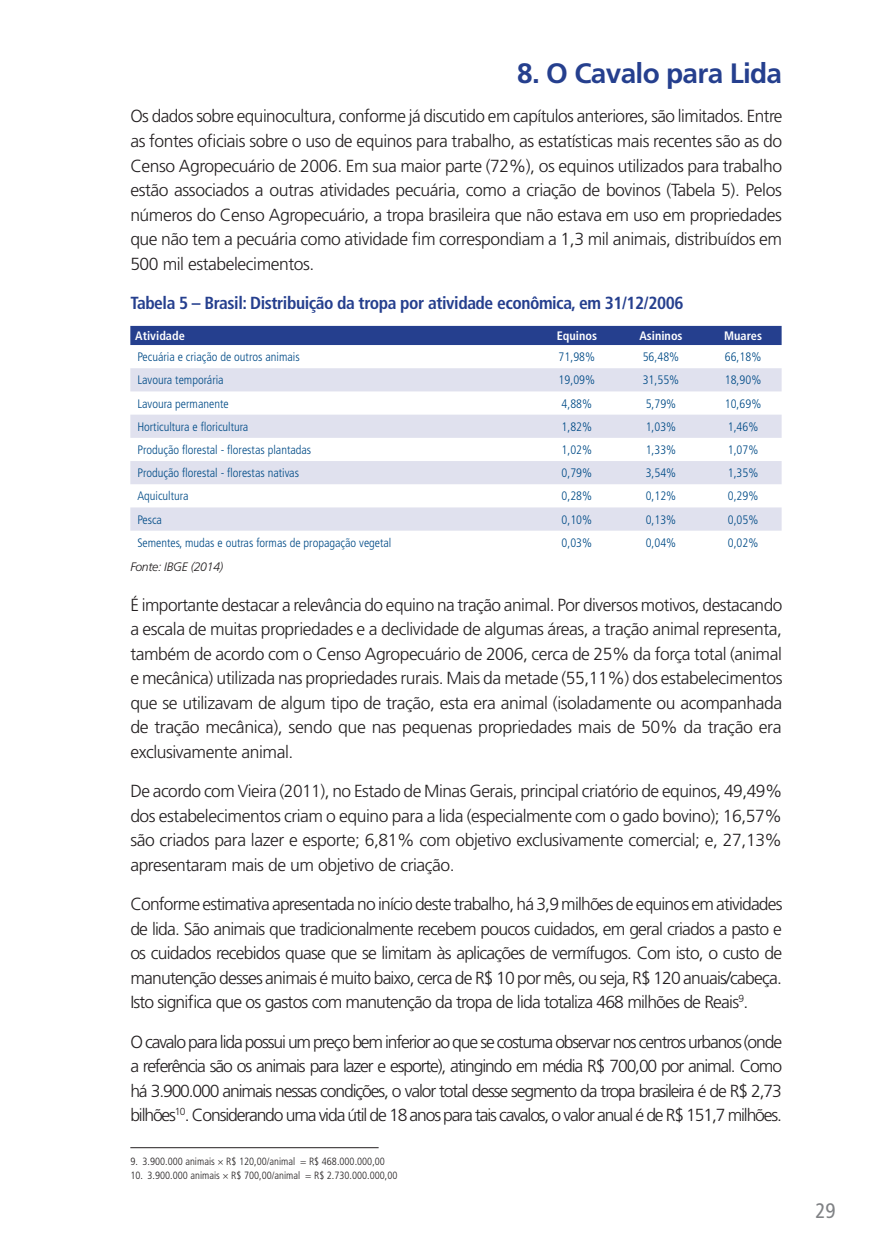
<style>
.page{position:relative;width:869px;height:1241px;background:#fff}
.page>*{position:absolute;margin:0;border:0;box-sizing:border-box;transform-origin:0 0}
.t1{font:700 28px "Frutiger LT Std";letter-spacing:-.025em;color:#253f8e}
.t2{font:condensed 21px "Frutiger LT Std";color:#808285}
.t3{font:300 17.5px/24.5px "Frutiger LT Std";letter-spacing:-.025em;color:#231f20;text-align:justify}
.t4{font:700 condensed 17.5px "Frutiger LT Std";letter-spacing:-.025em;color:#253f8e}
.t5{font:300 condensed 12.25px "Frutiger LT Std";color:#004b87}
.t6{font:700 condensed 12.25px "Frutiger LT Std";color:#fff}
.t7{font:italic 300 12.25px "Frutiger LT Std";letter-spacing:-.025em;color:#231f20}
.t8{font:300 condensed 10.5px "Frutiger LT Std";color:#231f20}
</style>
<div class="page">
<div style="left:130px;top:326px;width:651px;height:19px;background:#253f8e"></div>
<svg style="left:130px;top:368px;width:651px;height:162px;fill:#e0e1ee"></svg>
<hr style="left:130px;top:1147px;width:248px;height:1px;background:#231f20">
<h1 class="t1" style="left:517px;top:57px;width:266px">8. O Cavalo para Lida</h1>
<p class="t3" style="left:130px;top:104px;width:653px">Os dados sobre equinocultura, conforme já discutido em capítulos anteriores, são limitados. Entre as fontes oficiais sobre o uso de equinos para trabalho, as estatísticas mais recentes são as do Censo Agropecuário de 2006. Em sua maior parte (72%), os equinos utilizados para trabalho estão associados a outras atividades pecuária, como a criação de bovinos (Tabela 5). Pelos números do Censo Agropecuário, a tropa brasileira que não estava em uso em propriedades que não tem a pecuária como atividade fim correspondiam a 1,3 mil animais, distribuídos em 500 mil estabelecimentos.</p>
<p class="t4" style="left:130px;top:292px;width:554px">Tabela 5 – Brasil: Distribuição da tropa por atividade econômica, em 31/12/2006</p>
<p class="t6" style="left:135px;top:328px;width:51px">Atividade</p>
<p class="t6" style="left:556px;top:328px;width:42px">Equinos</p>
<p class="t6" style="left:639px;top:328px;width:45px">Asininos</p>
<p class="t6" style="left:723px;top:328px;width:39px">Muares</p>
<p class="t5" style="left:137px;top:350px;width:164px">Pecuária e criação de outros animais</p>
<p class="t5" style="left:558px;top:350px;width:38px">71,98%</p>
<p class="t5" style="left:642px;top:350px;width:38px">56,48%</p>
<p class="t5" style="left:724px;top:350px;width:38px">66,18%</p>
<p class="t5" style="left:137px;top:373px;width:88px">Lavoura temporária</p>
<p class="t5" style="left:558px;top:373px;width:38px">19,09%</p>
<p class="t5" style="left:642px;top:373px;width:38px">31,55%</p>
<p class="t5" style="left:724px;top:373px;width:38px">18,90%</p>
<p class="t5" style="left:137px;top:396px;width:93px">Lavoura permanente</p>
<p class="t5" style="left:561px;top:396px;width:32px">4,88%</p>
<p class="t5" style="left:645px;top:396px;width:32px">5,79%</p>
<p class="t5" style="left:724px;top:396px;width:38px">10,69%</p>
<p class="t5" style="left:137px;top:419px;width:112px">Horticultura e floricultura</p>
<p class="t5" style="left:561px;top:419px;width:32px">1,82%</p>
<p class="t5" style="left:645px;top:419px;width:32px">1,03%</p>
<p class="t5" style="left:727px;top:419px;width:32px">1,46%</p>
<p class="t5" style="left:137px;top:443px;width:175px">Produção florestal - florestas plantadas</p>
<p class="t5" style="left:561px;top:443px;width:32px">1,02%</p>
<p class="t5" style="left:645px;top:443px;width:32px">1,33%</p>
<p class="t5" style="left:727px;top:443px;width:32px">1,07%</p>
<p class="t5" style="left:137px;top:466px;width:163px">Produção florestal - florestas nativas</p>
<p class="t5" style="left:561px;top:466px;width:32px">0,79%</p>
<p class="t5" style="left:645px;top:466px;width:32px">3,54%</p>
<p class="t5" style="left:727px;top:466px;width:32px">1,35%</p>
<p class="t5" style="left:137px;top:489px;width:53px">Aquicultura</p>
<p class="t5" style="left:561px;top:489px;width:32px">0,28%</p>
<p class="t5" style="left:645px;top:489px;width:32px">0,12%</p>
<p class="t5" style="left:727px;top:489px;width:32px">0,29%</p>
<p class="t5" style="left:137px;top:512px;width:26px">Pesca</p>
<p class="t5" style="left:561px;top:512px;width:32px">0,10%</p>
<p class="t5" style="left:645px;top:512px;width:32px">0,13%</p>
<p class="t5" style="left:727px;top:512px;width:32px">0,05%</p>
<p class="t5" style="left:137px;top:535px;width:255px">Sementes, mudas e outras formas de propagação vegetal</p>
<p class="t5" style="left:561px;top:535px;width:32px">0,03%</p>
<p class="t5" style="left:645px;top:535px;width:32px">0,04%</p>
<p class="t5" style="left:727px;top:535px;width:32px">0,02%</p>
<p class="t7" style="left:130px;top:560px;width:94px">Fonte: IBGE (2014)</p>
<p class="t3" style="left:130px;top:592px;width:653px">É importante destacar a relevância do equino na tração animal. Por diversos motivos, destacando a escala de muitas propriedades e a declividade de algumas áreas, a tração animal representa, também de acordo com o Censo Agropecuário de 2006, cerca de 25% da força total (animal e mecânica) utilizada nas propriedades rurais. Mais da metade (55,11%) dos estabelecimentos que se utilizavam de algum tipo de tração, esta era animal (isoladamente ou acompanhada de tração mecânica), sendo que nas pequenas propriedades mais de 50% da tração era exclusivamente animal.</p>
<p class="t3" style="left:130px;top:779px;width:653px">De acordo com Vieira (2011), no Estado de Minas Gerais, principal criatório de equinos, 49,49% dos estabelecimentos criam o equino para a lida (especialmente com o gado bovino); 16,57% são criados para lazer e esporte; 6,81% com objetivo exclusivamente comercial; e, 27,13% apresentaram mais de um objetivo de criação.</p>
<p class="t3" style="left:130px;top:892px;width:653px">Conforme estimativa apresentada no início deste trabalho, há 3,9 milhões de equinos em atividades de lida. São animais que tradicionalmente recebem poucos cuidados, em geral criados a pasto e os cuidados recebidos quase que se limitam às aplicações de vermífugos. Com isto, o custo de manutenção desses animais é muito baixo, cerca de R$ 10 por mês, ou seja, R$ 120 anuais/cabeça.<br>Isto significa que os gastos com manutenção da tropa de lida totaliza 468 milhões de Reais<sup>9</sup>.</p>
<p class="t3" style="left:130px;top:1029px;width:653px">O cavalo para lida possui um preço bem inferior ao que se costuma observar nos centros urbanos (onde a referência são os animais para lazer e esporte), atingindo em média R$ 700,00 por animal. Como há 3.900.000 animais nessas condições, o valor total desse segmento da tropa brasileira é de R$ 2,73 bilhões<sup>10</sup>. Considerando uma vida útil de 18 anos para tais cavalos, o valor anual é de R$ 151,7 milhões.</p>
<p class="t8" style="left:130px;top:1155px;width:256px">9. 3.900.000 animais × R$ 120,00/animal = R$ 468.000.000,00</p>
<p class="t8" style="left:130px;top:1169px;width:268px">10. 3.900.000 animais × R$ 700,00/animal = R$ 2.730.000.000,00</p>
<p class="t2" style="left:815px;top:1198px;width:22px">29</p>
</div>
